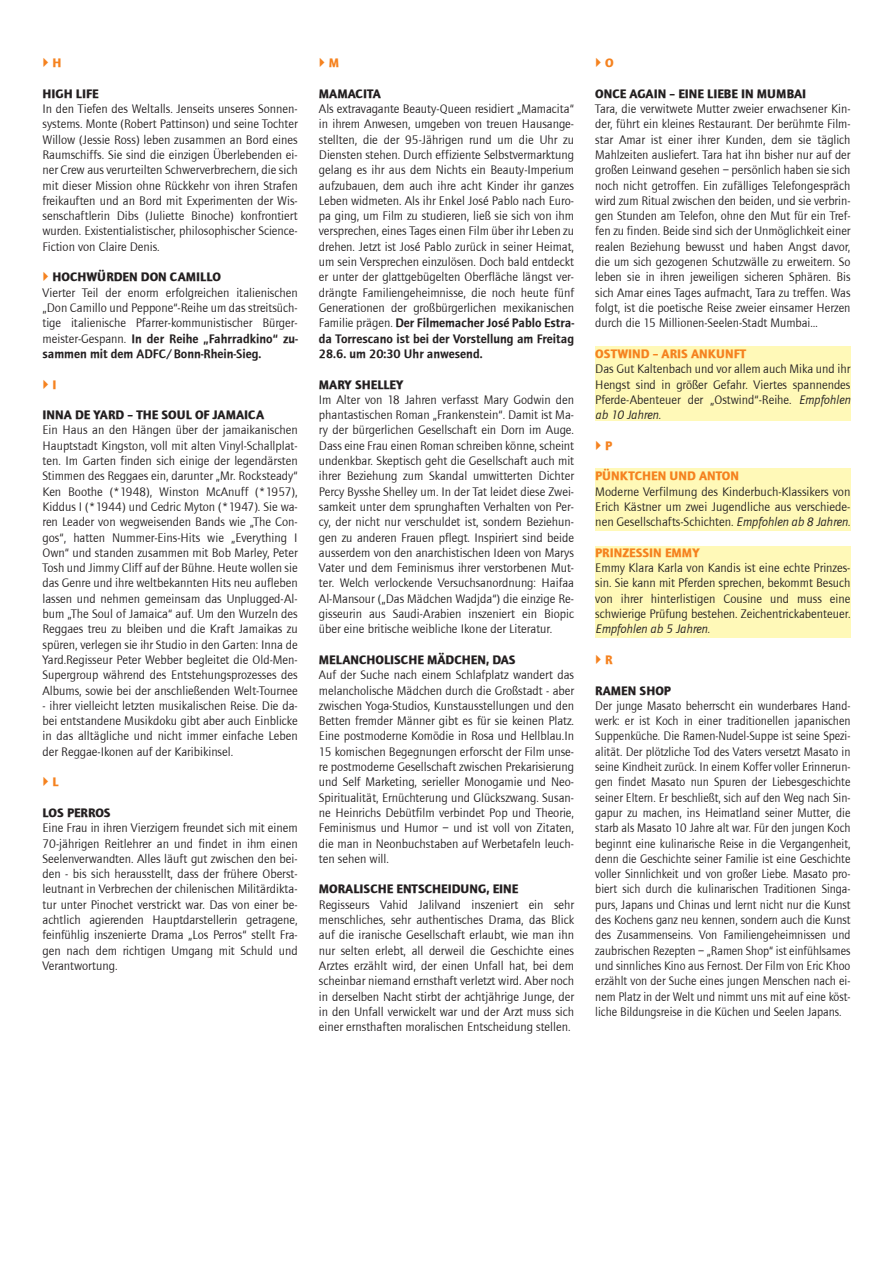
<style>
.page{position:relative;width:893px;height:1263px;background:#fff}
.page>*{position:absolute;margin:0;border:0;box-sizing:border-box;transform-origin:0 0}
.t1{font:12.75px/15.3px "Foundry Journal";color:#231f20}
.t2{font:12.75px/15.3px "Foundry Journal";color:#231f20;scale:.96 1}
.t3{font:700 12.75px "Foundry Journal";color:#f5821f}
.s1{font-weight:700}
.s2{font-family:"Foundry Journal Demi"}
.s3{font-weight:700;color:#f5821f}
.s4{font-style:italic}
</style>
<div class="page">
<div style="left:595px;top:468px;width:255px;height:62px;background:#fff9b8"></div>
<div style="left:595px;top:546px;width:255px;height:91px;background:#fff9b8"></div>
<div style="left:595px;top:346px;width:255px;height:75px;background:#fff9b8"></div>
<p class="t3" style="left:52px;top:55px;width:11px">H</p>
<p class="t1" style="left:43px;top:86px;width:257px"><span class="s1">HIGH LIFE<br></span>In den Tiefen des Weltalls. Jenseits unseres Sonnen&shy;systems. Monte (Robert Pattinson) und seine Tochter Willow (Jessie Ross) leben zusammen an Bord eines Raumschiffs. Sie sind die einzigen Überlebenden ei&shy;ner Crew aus verurteilten Schwerverbrechern, die sich mit dieser Mission ohne Rückkehr von ihren Strafen freikauften und an Bord mit Experimenten der Wis&shy;senschaftlerin Dibs (Juliette Binoche) konfrontiert wurden. Existentialistischer, philosophischer Science-Fiction von Claire Denis.</p>
<p class="t1" style="left:43px;top:270px;width:257px;text-indent:10px"><span class="s1">HOCHWÜRDEN DON CAMILLO<br></span>Vierter Teil der enorm erfolgreichen italienischen „Don Camillo und Peppone“-Reihe um das streitsüch&shy;tige italienische Pfarrer-kommunistischer Bürger&shy;meister-Gespann. <span class="s2">In der Reihe „Fahrradkino“ zu&shy;sammen mit dem ADFC/Bonn-Rhein-Sieg.</span></p>
<p class="t3" style="left:52px;top:377px;width:6px">I</p>
<p class="t1" style="left:43px;top:407px;width:257px"><span class="s1">INNA DE YARD – THE SOUL OF JAMAICA<br></span>Ein Haus an den Hängen über der jamaikanischen Hauptstadt Kingston, voll mit alten Vinyl-Schallplat&shy;ten. Im Garten finden sich einige der legendärsten Stimmen des Reggaes ein, darunter „Mr. Rocksteady“ Ken Boothe (*1948), Winston McAnuff (*1957), Kiddus I (*1944) und Cedric Myton (*1947). Sie wa&shy;ren Leader von wegweisenden Bands wie „The Con&shy;gos“, hatten Nummer-Eins-Hits wie „Everything I Own“ und standen zusammen mit Bob Marley, Peter Tosh und Jimmy Cliff auf der Bühne. Heute wollen sie das Genre und ihre weltbekannten Hits neu aufleben lassen und nehmen gemeinsam das Unplugged-Al&shy;bum „The Soul of Jamaica“ auf. Um den Wurzeln des Reggaes treu zu bleiben und die Kraft Jamaikas zu spüren, verlegen sie ihr Studio in den Garten: Inna de Yard.Regisseur Peter Webber begleitet die Old-Men-Supergroup während des Entstehungsprozesses des Albums, sowie bei der anschließenden Welt-Tournee</p>
<p class="t1" style="left:43px;top:698px;width:257px;text-align:justify">- ihrer vielleicht letzten musikalischen Reise. Die da&shy;bei entstandene Musikdoku gibt aber auch Einblicke in das alltägliche und nicht immer einfache Leben der Reggae-Ikonen auf der Karibikinsel.</p>
<p class="t3" style="left:52px;top:774px;width:8px">L</p>
<p class="t1" style="left:43px;top:805px;width:257px"><span class="s1">LOS PERROS<br></span>Eine Frau in ihren Vierzigern freundet sich mit einem 70-jährigen Reitlehrer an und findet in ihm einen Seelenverwandten. Alles läuft gut zwischen den bei&shy;den - bis sich herausstellt, dass der frühere Oberst&shy;leutnant in Verbrechen der chilenischen Militärdikta&shy;tur unter Pinochet verstrickt war. Das von einer be&shy;achtlich agierenden Hauptdarstellerin getragene, feinfühlig inszenierte Drama „Los Perros“ stellt Fra&shy;gen nach dem richtigen Umgang mit Schuld und Verantwortung.</p>
<p class="t3" style="left:329px;top:55px;width:12px">M</p>
<p class="t1" style="left:319px;top:86px;width:257px"><span class="s1">MAMACITA<br></span>Als extravagante Beauty-Queen residiert „Mamacita“ in ihrem Anwesen, umgeben von treuen Hausange&shy;stellten, die der 95-Jährigen rund um die Uhr zu Diensten stehen. Durch effiziente Selbstvermarktung gelang es ihr aus dem Nichts ein Beauty-Imperium aufzubauen, dem auch ihre acht Kinder ihr ganzes Leben widmeten. Als ihr Enkel José Pablo nach Euro&shy;pa ging, um Film zu studieren, ließ sie sich von ihm versprechen, eines Tages einen Film über ihr Leben zu drehen. Jetzt ist José Pablo zurück in seiner Heimat, um sein Versprechen einzulösen. Doch bald entdeckt er unter der glattgebügelten Oberfläche längst ver&shy;drängte Familiengeheimnisse, die noch heute fünf Generationen der großbürgerlichen mexikanischen Familie prägen. <span class="s2">Der Filmemacher José Pablo Estra&shy;da Torrescano ist bei der Vorstellung am Freitag 28.6. um 20:30 Uhr anwesend.</span></p>
<p class="t1" style="left:319px;top:377px;width:257px"><span class="s1">MARY SHELLEY<br></span>Im Alter von 18 Jahren verfasst Mary Godwin den phantastischen Roman „Frankenstein“. Damit ist Ma&shy;ry der bürgerlichen Gesellschaft ein Dorn im Auge.<br>Dass eine Frau einen Roman schreiben könne, scheint undenkbar. Skeptisch geht die Gesellschaft auch mit ihrer Beziehung zum Skandal umwitterten Dichter Percy Bysshe Shelley um. In der Tat leidet diese Zwei&shy;samkeit unter dem sprunghaften Verhalten von Per&shy;cy, der nicht nur verschuldet ist, sondern Beziehun&shy;gen zu anderen Frauen pflegt. Inspiriert sind beide ausserdem von den anarchistischen Ideen von Marys Vater und dem Feminismus ihrer verstorbenen Mut&shy;ter. Welch verlockende Versuchsanordnung: Haifaa Al-Mansour („Das Mädchen Wadjda“) die einzige Re&shy;gisseurin aus Saudi-Arabien inszeniert ein Biopic über eine britische weibliche Ikone der Literatur.</p>
<p class="t1" style="left:319px;top:652px;width:257px"><span class="s1">MELANCHOLISCHE MÄDCHEN, DAS<br></span>Auf der Suche nach einem Schlafplatz wandert das melancholische Mädchen durch die Großstadt - aber zwischen Yoga-Studios, Kunstausstellungen und den Betten fremder Männer gibt es für sie keinen Platz.<br>Eine postmoderne Komödie in Rosa und Hellblau.In 15 komischen Begegnungen erforscht der Film unse&shy;re postmoderne Gesellschaft zwischen Prekarisierung und Self Marketing, serieller Monogamie und Neo-Spiritualität, Ernüchterung und Glückszwang. Susan&shy;ne Heinrichs Debütfilm verbindet Pop und Theorie, Feminismus und Humor – und ist voll von Zitaten, die man in Neonbuchstaben auf Werbetafeln leuch&shy;ten sehen will.</p>
<p class="t1" style="left:319px;top:882px;width:257px"><span class="s1">MORALISCHE ENTSCHEIDUNG, EINE<br></span>Regisseurs Vahid Jalilvand inszeniert ein sehr menschliches, sehr authentisches Drama, das Blick auf die iranische Gesellschaft erlaubt, wie man ihn nur selten erlebt, all derweil die Geschichte eines Arztes erzählt wird, der einen Unfall hat, bei dem scheinbar niemand ernsthaft verletzt wird. Aber noch in derselben Nacht stirbt der achtjährige Junge, der in den Unfall verwickelt war und der Arzt muss sich einer ernsthaften moralischen Entscheidung stellen.</p>
<p class="t3" style="left:605px;top:55px;width:10px">O</p>
<p class="t1" style="left:595px;top:86px;width:257px"><span class="s1">ONCE AGAIN – EINE LIEBE IN MUMBAI<br></span>Tara, die verwitwete Mutter zweier erwachsener Kin&shy;der, führt ein kleines Restaurant. Der berühmte Film&shy;star Amar ist einer ihrer Kunden, dem sie täglich Mahlzeiten ausliefert. Tara hat ihn bisher nur auf der großen Leinwand gesehen – persönlich haben sie sich noch nicht getroffen. Ein zufälliges Telefongespräch wird zum Ritual zwischen den beiden, und sie verbrin&shy;gen Stunden am Telefon, ohne den Mut für ein Tref&shy;fen zu finden. Beide sind sich der Unmöglichkeit einer realen Beziehung bewusst und haben Angst davor, die um sich gezogenen Schutzwälle zu erweitern. So leben sie in ihren jeweiligen sicheren Sphären. Bis sich Amar eines Tages aufmacht, Tara zu treffen. Was folgt, ist die poetische Reise zweier einsamer Herzen durch die 15 Millionen-Seelen-Stadt Mumbai…</p>
<p class="t1" style="left:595px;top:346px;width:257px"><span class="s3">OSTWIND – ARIS ANKUNFT<br></span>Das Gut Kaltenbach und vor allem auch Mika und ihr Hengst sind in größer Gefahr. Viertes spannendes Pferde-Abenteuer der „Ostwind“-Reihe. <span class="s4">Empfohlen ab 10 Jahren.</span></p>
<p class="t3" style="left:605px;top:438px;width:8px">P</p>
<p class="t1" style="left:595px;top:469px;width:257px"><span class="s3">PÜNKTCHEN UND ANTON<br></span>Moderne Verfilmung des Kinderbuch-Klassikers von Erich Kästner um zwei Jugendliche aus verschiede&shy;nen Gesellschafts-Schichten. <span class="s4">Empfohlen ab 8 Jahren.</span></p>
<p class="t1" style="left:595px;top:545px;width:257px"><span class="s3">PRINZESSIN EMMY<br></span>Emmy Klara Karla von Kandis ist eine echte Prinzes&shy;sin. Sie kann mit Pferden sprechen, bekommt Besuch von ihrer hinterlistigen Cousine und muss eine schwierige Prüfung bestehen. Zeichentrickabenteuer.<br><span class="s4">Empfohlen ab 5 Jahren.</span></p>
<p class="t3" style="left:605px;top:652px;width:9px">R</p>
<p class="t2" style="left:595px;top:683px;width:267px"><span class="s1">RAMEN SHOP<br></span>Der junge Masato beherrscht ein wunderbares Hand&shy;werk: er ist Koch in einer traditionellen japanischen Suppenküche. Die Ramen-Nudel-Suppe ist seine Spezi&shy;alität. Der plötzliche Tod des Vaters versetzt Masato in seine Kindheit zurück. In einem Koffer voller Erinnerun&shy;gen findet Masato nun Spuren der Liebesgeschichte seiner Eltern. Er beschließt, sich auf den Weg nach Sin&shy;gapur zu machen, ins Heimatland seiner Mutter, die starb als Masato 10 Jahre alt war. Für den jungen Koch beginnt eine kulinarische Reise in die Vergangenheit, denn die Geschichte seiner Familie ist eine Geschichte voller Sinnlichkeit und von großer Liebe. Masato pro&shy;biert sich durch die kulinarischen Traditionen Singa&shy;purs, Japans und Chinas und lernt nicht nur die Kunst des Kochens ganz neu kennen, sondern auch die Kunst des Zusammenseins. Von Familiengeheimnissen und zaubrischen Rezepten – „Ramen Shop“ ist einfühlsames und sinnliches Kino aus Fernost. Der Film von Eric Khoo erzählt von der Suche eines jungen Menschen nach ei&shy;nem Platz in der Welt und nimmt uns mit auf eine köst&shy;liche Bildungsreise in die Küchen und Seelen Japans.</p>
</div>
